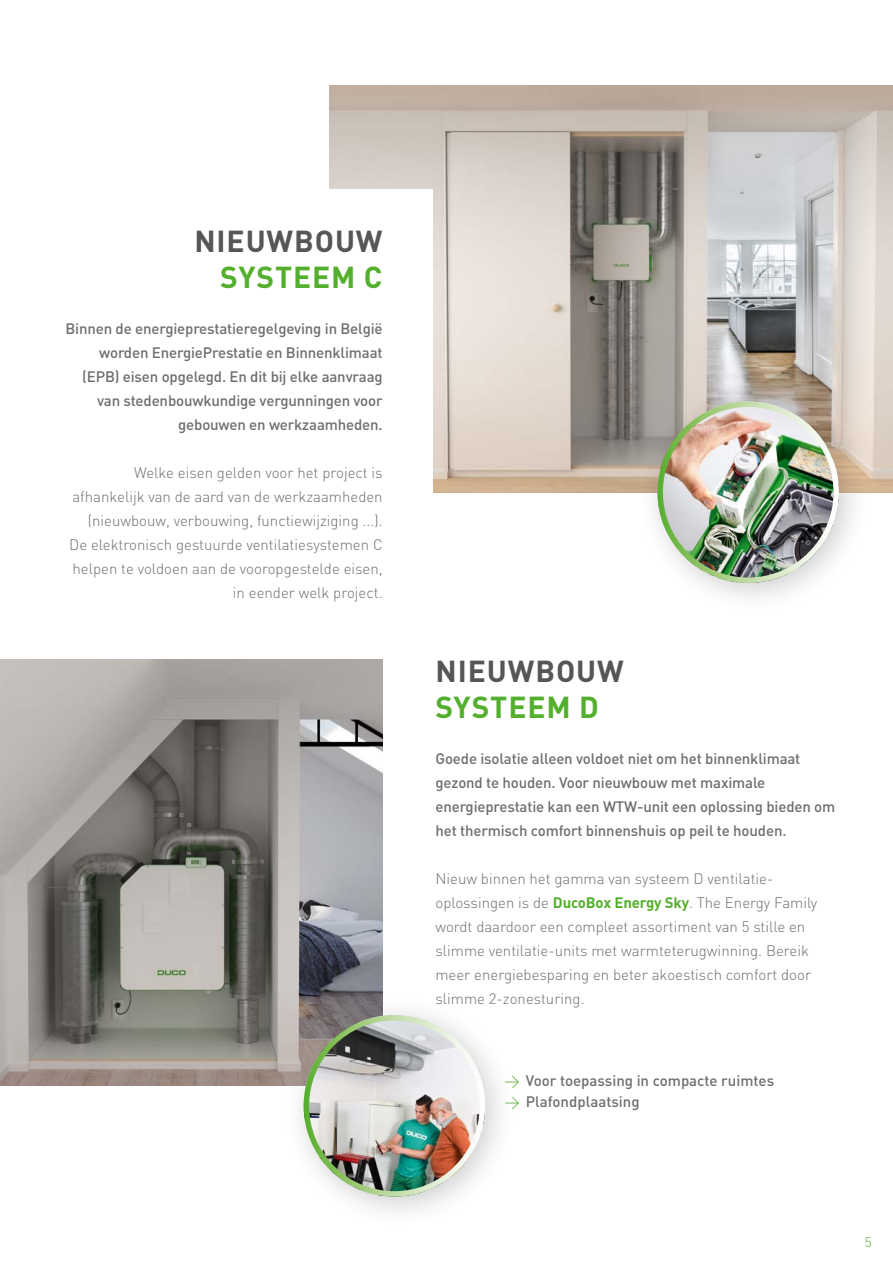
<style>
.page{position:relative;width:893px;height:1263px;background:#fff}
.page>*{position:absolute;margin:0;border:0;box-sizing:border-box;transform-origin:0 0}
.t1{font:700 30px "DINOT";letter-spacing:.03em;color:#565655}
.t2{font:700 30px "DINOT";letter-spacing:.03em;color:#54af2e}
.t3{font:300 15px/24px "DINOT";color:#6e6e6e;text-align:right}
.t4{font:500 15px/24px "DINOT";letter-spacing:-.01em;color:#6e6e6e;text-align:right}
.t5{font:300 13.5px "DINOT";color:#54af2e}
.s1{font-weight:700;color:#54af2e}
.s2{font-weight:300;color:#54af2e}
</style>
<div class="page">
<img style="left:0;top:659px;width:382px;height:427px">
<div style="left:282px;top:993px;width:235px;height:235px;background:#000;opacity:.2"></div>
<img style="left:304px;top:1015px;width:181px;height:181px;border-radius:91px">
<div style="left:304px;top:1015px;width:181px;height:181px;border:5px solid #fff;border-radius:50%"></div>
<img style="left:330px;top:85px;width:563px;height:407px">
<div style="left:87px;top:189px;width:346px;height:399px;background:#fff"></div>
<div style="left:636px;top:380px;width:235px;height:235px;background:#000;opacity:.2"></div>
<img style="left:657px;top:401px;width:182px;height:182px;border-radius:91px">
<div style="left:657px;top:401px;width:182px;height:182px;border:5px solid #fff;border-radius:50%"></div>
<h1 class="t1" style="left:194px;top:221px;width:190px">NIEUWBOUW</h1>
<h1 class="t2" style="left:220px;top:257px;width:164px">SYSTEEM C</h1>
<p class="t4" style="left:66px;top:316px;width:319px">Binnen de energieprestatieregelgeving in België worden EnergiePrestatie en Binnenklimaat (EPB) eisen opgelegd. En dit bij elke aanvraag van stedenbouwkundige vergunningen voor gebouwen en werkzaamheden.</p>
<p class="t3" style="left:69px;top:460px;width:315px">Welke eisen gelden voor het project is afhankelijk van de aard van de werkzaamheden (nieuwbouw, verbouwing, functiewijziging ...).<br>De elektronisch gestuurde ventilatiesystemen C helpen te voldoen aan de vooropgestelde eisen, in eender welk project.</p>
<h1 class="t1" style="left:436px;top:651px;width:190px">NIEUWBOUW</h1>
<h1 class="t2" style="left:436px;top:687px;width:165px">SYSTEEM D</h1>
<p class="t4" style="left:435px;top:746px;width:401px;text-align:left">Goede isolatie alleen voldoet niet om het binnenklimaat gezond te houden. Voor nieuwbouw met maximale energieprestatie kan een WTW-unit een oplossing bieden om het thermisch comfort binnenshuis op peil te houden.</p>
<p class="t3" style="left:435px;top:866px;width:383px;text-align:left">Nieuw binnen het gamma van systeem D ventilatie&shy;oplossingen is de <span class="s1">DucoBox Energy Sky</span>. The Energy Family wordt daardoor een compleet assortiment van 5 stille en slimme ventilatie-units met warmteterugwinning. Bereik meer energiebesparing en beter akoestisch comfort door slimme 2-zonesturing.</p>
<p class="t4" style="left:505px;top:1068px;width:271px"><span class="s2">→</span> Voor toepassing in compacte ruimtes</p>
<p class="t4" style="left:505px;top:1089px;width:137px"><span class="s2">→</span> Plafondplaatsing</p>
<p class="t5" style="left:865px;top:1233px;width:8px">5</p>
</div>
